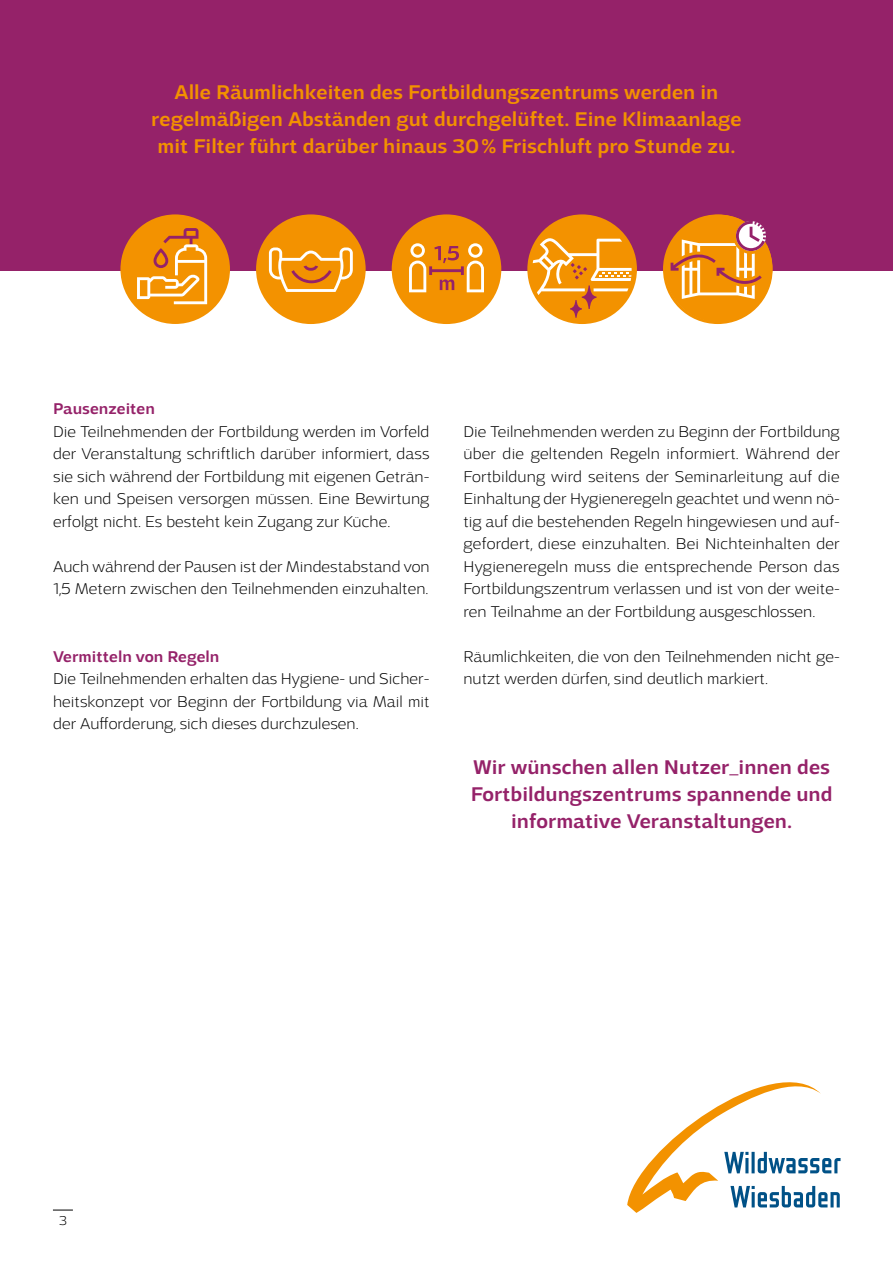
<style>
.page{position:relative;width:893px;height:1263px;background:#fff}
.page>*{position:absolute;margin:0;border:0;box-sizing:border-box;transform-origin:0 0}
.t1{font:500 21px/27px "Adria Grotesk";color:#f39200;text-align:center}
.t2{font:500 21px/27px "Adria Grotesk";color:#952269;text-align:center}
.t3{font:200 16.5px/22.5px "Adria Grotesk";color:#000;text-align:justify}
.t4{font:500 16.5px "Adria Grotesk";color:#952269}
.t5{font:200 13.5px "Adria Grotesk";color:#000}
</style>
<div class="page">
<svg style="left:627px;top:1082px;width:213px;height:131px"></svg>
<div style="left:0;top:0;width:893px;height:270px;background:#952269"></div>
<svg style="left:53px;top:1210px;width:20px;height:1px"></svg>
<svg style="left:120px;top:214px;width:110px;height:110px"></svg>
<svg style="left:663px;top:214px;width:110px;height:110px"></svg>
<svg style="left:256px;top:214px;width:110px;height:110px"></svg>
<svg style="left:392px;top:214px;width:109px;height:110px"></svg>
<svg style="left:527px;top:214px;width:110px;height:110px"></svg>
<p class="t1" style="left:151px;top:79px;width:592px">Alle Räumlichkeiten des Fortbildungszentrums werden in regelmäßigen Abständen gut durchgelüftet. Eine Klimaanlage mit Filter führt darüber hinaus 30 % Frischluft pro Stunde zu.</p>
<p class="t4" style="left:53px;top:399px;width:103px">Pausenzeiten</p>
<p class="t3" style="left:53px;top:420px;width:378px">Die Teilnehmenden der Fortbildung werden im Vorfeld der Veranstaltung schriftlich darüber informiert, dass sie sich während der Fortbildung mit eigenen Geträn&shy;ken und Speisen versorgen müssen. Eine Bewirtung erfolgt nicht. Es besteht kein Zugang zur Küche.</p>
<p class="t3" style="left:53px;top:555px;width:378px">Auch während der Pausen ist der Mindestabstand von<br>1,5 Metern zwischen den Teilnehmenden einzuhalten.</p>
<p class="t4" style="left:53px;top:647px;width:168px">Vermitteln von Regeln</p>
<p class="t3" style="left:53px;top:667px;width:378px">Die Teilnehmenden erhalten das Hygiene- und Sicher&shy;heitskonzept vor Beginn der Fortbildung via Mail mit der Aufforderung, sich dieses durchzulesen.</p>
<p class="t3" style="left:463px;top:420px;width:378px">Die Teilnehmenden werden zu Beginn der Fortbildung über die geltenden Regeln informiert. Während der Fortbildung wird seitens der Seminarleitung auf die Einhaltung der Hygieneregeln geachtet und wenn nö&shy;tig auf die bestehenden Regeln hingewiesen und auf&shy;gefordert, diese einzuhalten. Bei Nichteinhalten der Hygieneregeln muss die entsprechende Person das Fortbildungszentrum verlassen und ist von der weite&shy;ren Teilnahme an der Fortbildung ausgeschlossen.</p>
<p class="t3" style="left:463px;top:645px;width:378px">Räumlichkeiten, die von den Teilnehmenden nicht ge&shy;nutzt werden dürfen, sind deutlich markiert.</p>
<p class="t2" style="left:471px;top:754px;width:363px">Wir wünschen allen Nutzer_innen des<br>Fortbildungszentrums spannende und informative Veranstaltungen.</p>
<p class="t5" style="left:59px;top:1213px;width:9px">3</p>
</div>
